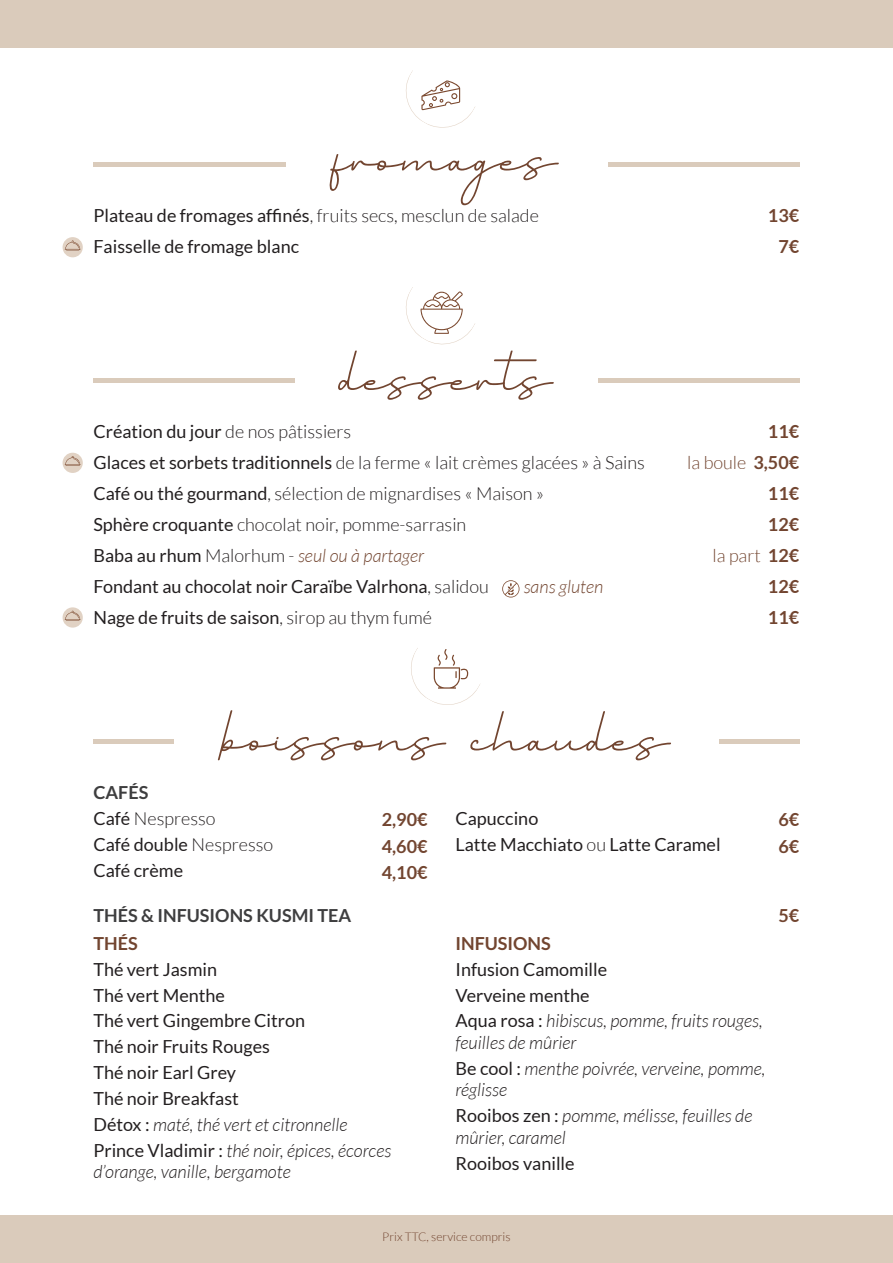
<style>
.page{position:relative;width:893px;height:1263px;background:#fff}
.page>*{position:absolute;margin:0;border:0;box-sizing:border-box;transform-origin:0 0}
.t1{font:105px "Billion Miraclespersonaluse";color:#724530}
.t2{font:103.95px "Billion Miraclespersonaluse";color:#724530}
.t3{font:18px/25.8px "Lato";color:#231f20}
.t4{font:300 18px/31px "Lato";color:#231f20}
.t5{font:italic 300 18px/25.8px "Lato";color:#231f20}
.t6{font:700 18px/31px "Lato";color:#724530;text-align:center}
.t7{font:700 18px "Lato";color:#3e3e3f}
.t8{font:italic 300 18px "Lato";color:#724530}
.t9{font:300 12px "Lato";color:#724530}
.s1{font-weight:300}
.s2{font-weight:400}
.s3{font-style:italic;color:#724530}
.s4{font-weight:700;color:#3e3e3f}
.s5{font-weight:300;font-style:italic}
.s6{font-weight:400;font-style:normal}
</style>
<div class="page">
<div style="left:0;top:0;width:893px;height:48px;background:#dacbbb"></div>
<hr style="left:93px;top:162px;width:706px;height:4px;background:#dacbbb">
<div style="left:286px;top:152px;width:321px;height:20px;background:#fff"></div>
<svg style="left:406px;top:70px;width:69px;height:58px"></svg>
<hr style="left:93px;top:379px;width:706px;height:4px;background:#dacbbb">
<div style="left:295px;top:371px;width:303px;height:20px;background:#fff"></div>
<svg style="left:406px;top:287px;width:69px;height:57px"></svg>
<svg style="left:502px;top:580px;width:17px;height:17px"></svg>
<div style="left:0;top:1215px;width:893px;height:48px;background:#dacbbb"></div>
<hr style="left:93px;top:739px;width:706px;height:4px;background:#dacbbb">
<div style="left:174px;top:732px;width:544px;height:19px;background:#fff"></div>
<svg style="left:411px;top:648px;width:69px;height:57px"></svg>
<svg style="left:63px;top:237px;width:20px;height:20px"></svg>
<svg style="left:65px;top:240px;width:16px;height:10px"></svg>
<svg style="left:63px;top:453px;width:20px;height:20px"></svg>
<svg style="left:65px;top:456px;width:16px;height:10px"></svg>
<svg style="left:63px;top:607px;width:20px;height:21px"></svg>
<svg style="left:65px;top:611px;width:16px;height:10px"></svg>
<h2 class="t2" style="left:334px;top:113px;width:224px">fromages</h2>
<p class="t3" style="left:93px;top:200px;width:447px;line-height:31px">Plateau de fromages affinés<span class="s1">, fruits secs, mesclun de salade<br></span>Faisselle de fromage blanc</p>
<p class="t6" style="left:768px;top:199px;width:33px">13€<br>7€</p>
<h1 class="t1" style="left:339px;top:332px;width:214px">desserts</h1>
<p class="t4" style="left:93px;top:417px;width:553px"><span class="s2">Création du jour</span> de nos pâtissiers<br><span class="s2">Glaces et sorbets traditionnels</span> de la ferme « lait crèmes glacées » à Sains <span class="s2">Café ou thé gourmand</span>, sélection de mignardises « Maison »<br><span class="s2">Sphère croquante</span> chocolat noir, pomme-sarrasin<br><span class="s2">Baba au rhum</span> Malorhum - <span class="s3">seul ou à partager<br></span><span class="s2">Fondant au chocolat noir Caraïbe Valrhona</span>, salidou</p>
<p class="t8" style="left:524px;top:577px;width:81px">sans gluten</p>
<p class="t3" style="left:93px;top:605px;width:340px">Nage de fruits de saison<span class="s1">, sirop au thym fumé</span></p>
<p class="t6" style="left:687px;top:416px;width:114px;text-align:right">11€<br><span class="s1">la boule</span> 3,50€<br>11€<br>12€<br><span class="s1">la part</span> 12€<br>12€<br>11€</p>
<h1 class="t1" style="left:222px;top:693px;width:449px">boissons chaudes</h1>
<p class="t3" style="left:93px;top:779px;width:181px"><span class="s4">CAFÉS<br></span>Café <span class="s1">Nespresso<br></span>Café double <span class="s1">Nespresso<br></span>Café crème</p>
<p class="t7" style="left:93px;top:905px;width:259px">THÉS &amp; INFUSIONS KUSMI TEA</p>
<p class="t6" style="left:382px;top:806px;width:47px;line-height:26.7px;text-align:justify">2,90€ 4,60€ 4,10€</p>
<p class="t6" style="left:93px;top:927px;width:46px">THÉS</p>
<p class="t3" style="left:93px;top:956px;width:299px">Thé vert Jasmin<br>Thé vert Menthe<br>Thé vert Gingembre Citron<br>Thé noir Fruits Rouges<br>Thé noir Earl Grey<br>Thé noir Breakfast<br>Détox : <span class="s5">maté, thé vert et citronnelle<br></span>Prince Vladimir : <span class="s5">thé noir, épices, écorces</span></p>
<p class="t5" style="left:93px;top:1159px;width:199px">d’orange, vanille, bergamote</p>
<p class="t3" style="left:455px;top:805px;width:267px">Capuccino<br>Latte Macchiato <span class="s1">ou</span> Latte Caramel</p>
<p class="t6" style="left:778px;top:806px;width:22px;line-height:26.7px;text-align:left">6€<br>6€</p>
<p class="t6" style="left:455px;top:927px;width:97px">INFUSIONS</p>
<p class="t3" style="left:455px;top:956px;width:309px">Infusion Camomille<br>Verveine menthe<br>Aqua rosa : <span class="s5">hibiscus, pomme, fruits rouges,</span></p>
<p class="t5" style="left:455px;top:1030px;width:311px">feuilles de mûrier<br><span class="s6">Be cool :</span> menthe poivrée, verveine, pomme,</p>
<p class="t5" style="left:455px;top:1078px;width:299px">réglisse<br><span class="s6">Rooibos zen :</span> pomme, mélisse, feuilles de</p>
<p class="t5" style="left:455px;top:1125px;width:112px">mûrier, caramel</p>
<p class="t3" style="left:455px;top:1150px;width:121px">Rooibos vanille</p>
<p class="t6" style="left:778px;top:900px;width:22px">5€</p>
<p class="t9" style="left:382px;top:1230px;width:130px">Prix TTC, service compris</p>
</div>
